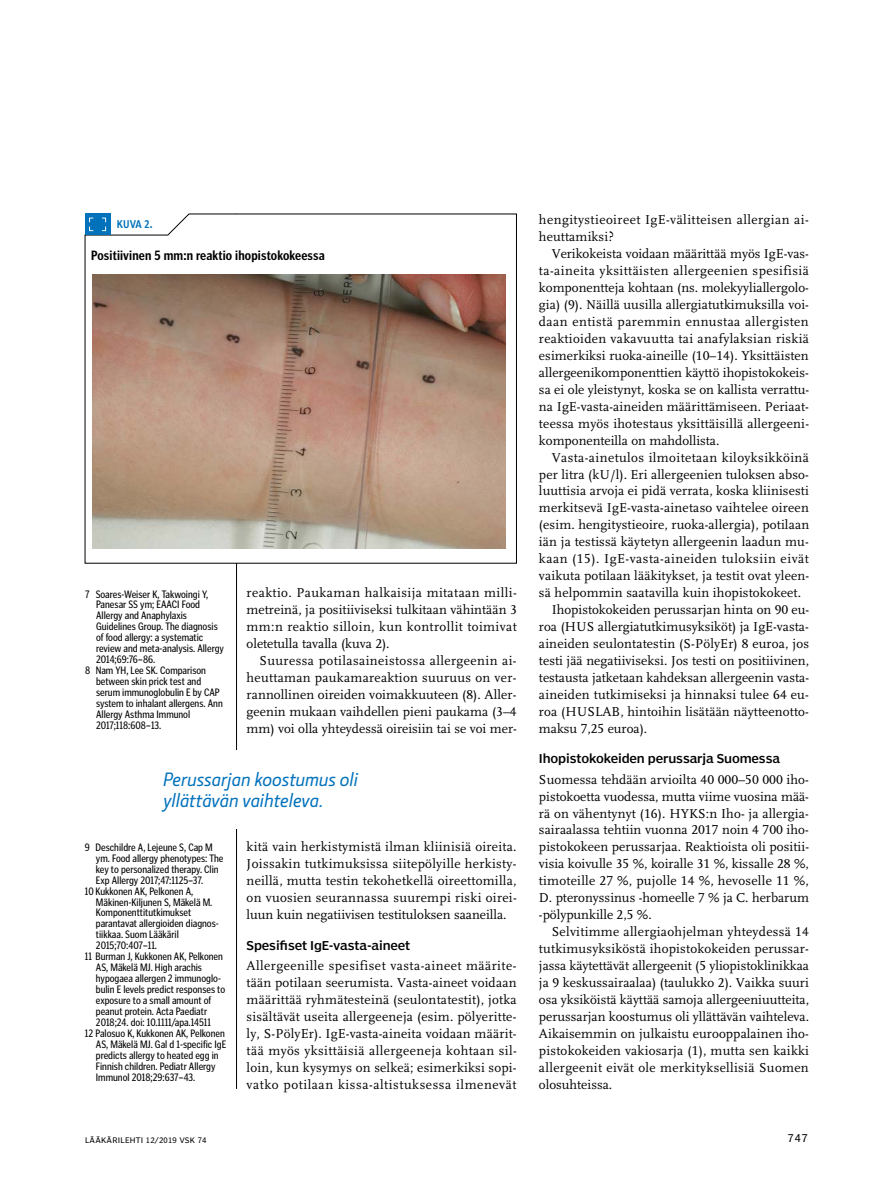
<style>
.page{position:relative;width:893px;height:1191px;background:#fff}
.page>*{position:absolute;margin:0;border:0;box-sizing:border-box;transform-origin:0 0}
.t1{font:italic 500 19.5px/21px "Section";color:#0071bb}
.t2{font:13.5px/17px "Scala LF";letter-spacing:.01em;color:#000;text-align:justify}
.t3{font:13.5px/17px "Scala LF";letter-spacing:.035em;color:#000}
.t4{font:13.5px "Scala LF";letter-spacing:.03em;color:#000}
.t5{font:700 13.5px "Poynter Gothic Text Cond";letter-spacing:.01em;color:#000}
.t6{font:12px "Poynter Agate Two";letter-spacing:-.01em;color:#000}
.t7{font:10.95px "Poynter Gothic Text Cond";color:#000}
.t8{font:10.5px "Poynter Agate Two Comp";color:#0071bb}
.t9{font:10.5px "Poynter Agate Zero";color:#000}
.t10{font:7.5px "Poynter Agate Zero";letter-spacing:.03em;color:#000}
</style>
<div class="page">
<hr style="left:236px;top:214px;width:1px;height:875px;background:#000">
<div style="left:163px;top:749px;width:344px;height:79px;background:#fff"></div>
<svg style="left:85px;top:214px;width:432px;height:349px"></svg>
<div style="left:85px;top:214px;width:25px;height:21px;background:#0071bb"></div>
<svg style="left:89px;top:218px;width:17px;height:13px"></svg>
<img style="left:92px;top:274px;width:414px;height:275px">
<p class="t8" style="left:117px;top:218px;width:37px">KUVA 2.</p>
<p class="t5" style="left:91px;top:248px;width:235px">Positiivinen 5 mm:n reaktio ihopistokokeessa</p>
<p class="t7" style="left:85px;top:587px;width:125px">7 Soares-Weiser K, Takwoingi Y,</p>
<p class="t7" style="left:96px;top:598px;width:105px">Panesar SS ym; EAACI Food</p>
<p class="t7" style="left:96px;top:609px;width:92px">Allergy and Anaphylaxis</p>
<p class="t7" style="left:96px;top:620px;width:123px">Guidelines Group. The diagnosis</p>
<p class="t7" style="left:96px;top:631px;width:109px">of food allergy: a systematic</p>
<p class="t7" style="left:96px;top:642px;width:129px">review and meta-analysis. Allergy</p>
<p class="t7" style="left:96px;top:653px;width:61px">2014;69:76–86.</p>
<p class="t7" style="left:85px;top:664px;width:122px">8 Nam YH, Lee SK. Comparison</p>
<p class="t7" style="left:96px;top:675px;width:107px">between skin prick test and</p>
<p class="t7" style="left:96px;top:686px;width:125px">serum immunoglobulin E by CAP</p>
<p class="t7" style="left:96px;top:697px;width:128px">system to inhalant allergens. Ann</p>
<p class="t7" style="left:96px;top:708px;width:96px">Allergy Asthma Immunol</p>
<p class="t7" style="left:96px;top:718px;width:67px">2017;118:608–13.</p>
<p class="t2" style="left:247px;top:584px;width:272px">reaktio. Paukaman halkaisija mitataan milli&shy;metreinä, ja positiiviseksi tulkitaan vähintään 3 mm:n reaktio silloin, kun kontrollit toimivat oletetulla tavalla (kuva 2).</p>
<p class="t2" style="left:247px;top:652px;width:272px;text-indent:13px">Suuressa potilasaineistossa allergeenin ai&shy;heuttaman paukamareaktion suuruus on ver&shy;rannollinen oireiden voimakkuuteen (8). Aller&shy;geenin mukaan vaihdellen pieni paukama (3–4 mm) voi olla yhteydessä oireisiin tai se voi mer-</p>
<h1 class="t1" style="left:163px;top:769px;width:196px">Perussarjan koostumus oli yllättävän vaihteleva.</h1>
<p class="t7" style="left:85px;top:840px;width:129px">9 Deschildre A, Lejeune S, Cap M</p>
<p class="t7" style="left:96px;top:851px;width:129px">ym. Food allergy phenotypes: The</p>
<p class="t7" style="left:96px;top:862px;width:124px">key to personalized therapy. Clin</p>
<p class="t7" style="left:96px;top:873px;width:109px">Exp Allergy 2017;47:1125–37.</p>
<p class="t7" style="left:85px;top:884px;width:110px">10 Kukkonen AK, Pelkonen A,</p>
<p class="t7" style="left:96px;top:895px;width:118px">Mäkinen-Kiljunen S, Mäkelä M.</p>
<p class="t7" style="left:96px;top:906px;width:97px">Komponenttitutkimukset</p>
<p class="t7" style="left:96px;top:917px;width:124px">parantavat allergioiden diagnos-</p>
<p class="t7" style="left:96px;top:928px;width:84px">tiikkaa. Suom Lääkäril</p>
<p class="t7" style="left:96px;top:939px;width:63px">2015;70:407–11.</p>
<p class="t7" style="left:85px;top:950px;width:140px">11 Burman J, Kukkonen AK, Pelkonen</p>
<p class="t7" style="left:96px;top:961px;width:108px">AS, Mäkelä MJ. High arachis</p>
<p class="t7" style="left:96px;top:972px;width:127px">hypogaea allergen 2 immunoglo-</p>
<p class="t7" style="left:96px;top:983px;width:131px">bulin E levels predict responses to</p>
<p class="t7" style="left:96px;top:993px;width:117px">exposure to a small amount of</p>
<p class="t7" style="left:96px;top:1004px;width:113px">peanut protein. Acta Paediatr</p>
<p class="t7" style="left:96px;top:1015px;width:117px">2018;24. doi: 10.1111/apa.14511</p>
<p class="t7" style="left:85px;top:1026px;width:141px">12 Palosuo K, Kukkonen AK, Pelkonen</p>
<p class="t7" style="left:96px;top:1037px;width:132px">AS, Mäkelä MJ. Gal d 1-specific IgE</p>
<p class="t7" style="left:96px;top:1048px;width:124px">predicts allergy to heated egg in</p>
<p class="t7" style="left:96px;top:1059px;width:121px">Finnish children. Pediatr Allergy</p>
<p class="t7" style="left:96px;top:1070px;width:101px">Immunol 2018;29:637–43.</p>
<p class="t2" style="left:247px;top:839px;width:272px">kitä vain herkistymistä ilman kliinisiä oireita.<br>Joissakin tutkimuksissa siitepölyille herkisty&shy;neillä, mutta testin tekohetkellä oireettomilla, on vuosien seurannassa suurempi riski oirei&shy;luun kuin negatiivisen testituloksen saaneilla.</p>
<p class="t6" style="left:247px;top:938px;width:165px">Spesifiset IgE-vasta-aineet</p>
<p class="t2" style="left:247px;top:957px;width:272px">Allergeenille spesifiset vasta-aineet määrite&shy;tään potilaan seerumista. Vasta-aineet voidaan määrittää ryhmätesteinä (seulontatestit), jotka sisältävät useita allergeeneja (esim. pölyeritte&shy;ly, S-PölyEr). IgE-vasta-aineita voidaan määrit&shy;tää myös yksittäisiä allergeeneja kohtaan sil&shy;loin, kun kysymys on selkeä; esimerkiksi sopi&shy;vatko potilaan kissa-altistuksessa ilmenevät</p>
<p class="t3" style="left:539px;top:211px;width:270px">hengitystieoireet IgE-välitteisen allergian ai&shy;heuttamiksi?</p>
<p class="t2" style="left:539px;top:245px;width:272px;text-indent:13px">Verikokeista voidaan määrittää myös IgE-vas&shy;ta-aineita yksittäisten allergeenien spesifisiä komponentteja kohtaan (ns. molekyyliallergolo&shy;gia) (9). Näillä uusilla allergiatutkimuksilla voi&shy;daan entistä paremmin ennustaa allergisten reaktioiden vakavuutta tai anafylaksian riskiä esimerkiksi ruoka-aineille (10–14). Yksittäisten allergeenikomponenttien käyttö ihopistokokeis&shy;sa ei ole yleistynyt, koska se on kallista verrattu&shy;na IgE-vasta-aineiden määrittämiseen. Periaat&shy;teessa myös ihotestaus yksittäisillä allergeeni&shy;komponenteilla on mahdollista.</p>
<p class="t4" style="left:552px;top:450px;width:259px">Vasta-ainetulos ilmoitetaan kiloyksikköinä</p>
<p class="t2" style="left:539px;top:466px;width:271px">per litra (kU/l). Eri allergeenien tuloksen abso-</p>
<p class="t2" style="left:539px;top:483px;width:271px">luuttisia arvoja ei pidä verrata, koska kliinisesti</p>
<p class="t2" style="left:539px;top:500px;width:271px">merkitsevä IgE-vasta-ainetaso vaihtelee oireen</p>
<p class="t2" style="left:539px;top:517px;width:272px">(esim. hengitystieoire, ruoka-allergia), potilaan</p>
<p class="t2" style="left:539px;top:534px;width:271px">iän ja testissä käytetyn allergeenin laadun mu-</p>
<p class="t3" style="left:539px;top:550px;width:271px">kaan (15). IgE-vasta-aineiden tuloksiin eivät</p>
<p class="t2" style="left:539px;top:567px;width:272px">vaikuta potilaan lääkitykset, ja testit ovat yleen-</p>
<p class="t2" style="left:539px;top:584px;width:264px">sä helpommin saatavilla kuin ihopistokokeet.</p>
<p class="t2" style="left:552px;top:601px;width:259px">Ihopistokokeiden perussarjan hinta on 90 eu-</p>
<p class="t2" style="left:539px;top:618px;width:271px">roa (HUS allergiatutkimusyksiköt) ja IgE-vasta-</p>
<p class="t2" style="left:539px;top:635px;width:272px">aineiden seulontatestin (S-PölyEr) 8 euroa, jos</p>
<p class="t2" style="left:539px;top:652px;width:272px">testi jää negatiiviseksi. Jos testi on positiivinen,</p>
<p class="t2" style="left:539px;top:669px;width:272px">testausta jatketaan kahdeksan allergeenin vasta-</p>
<p class="t2" style="left:539px;top:686px;width:271px">aineiden tutkimiseksi ja hinnaksi tulee 64 eu-</p>
<p class="t2" style="left:539px;top:703px;width:271px">roa (HUSLAB, hintoihin lisätään näytteenotto-</p>
<p class="t2" style="left:539px;top:720px;width:110px">maksu 7,25 euroa).</p>
<p class="t6" style="left:539px;top:751px;width:243px">Ihopistokokeiden perussarja Suomessa</p>
<p class="t2" style="left:539px;top:771px;width:272px">Suomessa tehdään arvioilta 40 000–50 000 iho&shy;pistokoetta vuodessa, mutta viime vuosina mää&shy;rä on vähentynyt (16). HYKS:n Iho- ja allergia&shy;sairaalassa tehtiin vuonna 2017 noin 4 700 iho&shy;pistokokeen perussarjaa. Reaktioista oli positii&shy;visia koivulle 35 %, koiralle 31 %, kissalle 28 %, timoteille 27 %, pujolle 14 %, hevoselle 11 %, D. pteronyssinus -homeelle 7 % ja C. herbarum -pölypunkille 2,5 %.</p>
<p class="t2" style="left:539px;top:923px;width:272px;text-indent:13px">Selvitimme allergiaohjelman yhteydessä 14 tutkimusyksiköstä ihopistokokeiden perussar&shy;jassa käytettävät allergeenit (5 yliopistoklinikkaa ja 9 keskussairaalaa) (taulukko 2). Vaikka suuri osa yksiköistä käyttää samoja allergeeniuutteita, perussarjan koostumus oli yllättävän vaihteleva.<br>Aikaisemmin on julkaistu eurooppalainen iho&shy;pistokokeiden vakiosarja (1), mutta sen kaikki allergeenit eivät ole merkityksellisiä Suomen olosuhteissa.</p>
<p class="t10" style="left:85px;top:1135px;width:123px">LÄÄKÄRILEHTI 12/2019 VSK 74</p>
<p class="t9" style="left:788px;top:1132px;width:22px">747</p>
</div>
